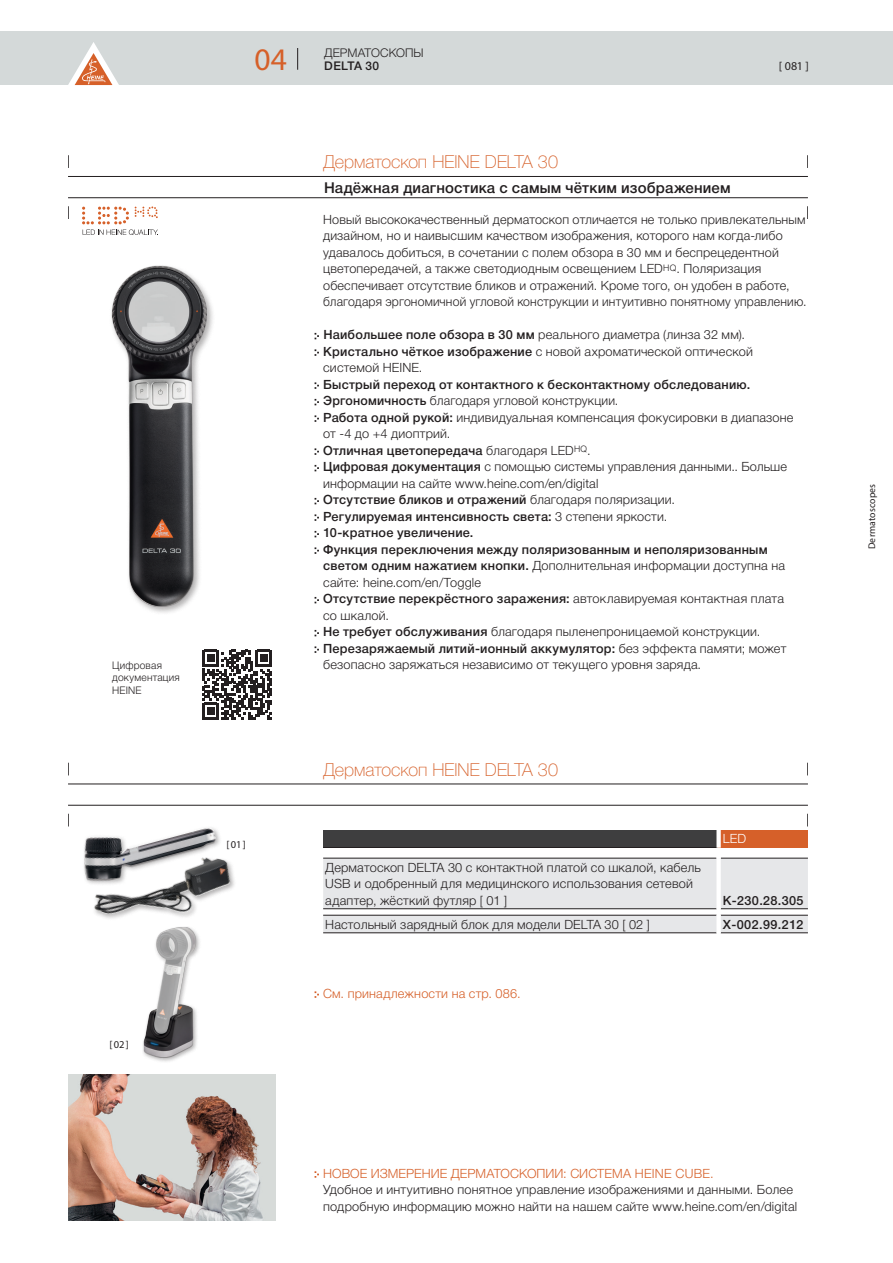
<style>
.page{position:relative;width:893px;height:1263px;background:#fff}
.page>*{position:absolute;margin:0;border:0;box-sizing:border-box;transform-origin:0 0}
.t1{font:31.5px "Myriad Pro";color:#d66029}
.Produktname{font:100 18px "Helvetica Neue Cyr";letter-spacing:-.005em;color:#d66029}
.Produkt_subline{font:500 15px "Helvetica Neue Cyr";letter-spacing:.01em;color:#231f20}
.Bullet{font:300 12.75px/16.5px "Helvetica Neue Cyr";letter-spacing:.015em;color:#231f20}
.Bullet-2{font:500 12.75px/16.5px "Helvetica Neue Cyr";letter-spacing:.015em;color:#231f20}
.Bullet-3{font:300 12.75px "Helvetica Neue Cyr";letter-spacing:.015em;color:#231f20;scale:.96 1}
.t2{font:300 12.75px "Helvetica Neue Cyr";letter-spacing:.015em;color:#d66029}
.Einleitung{font:500 12.75px "Helvetica Neue Cyr";letter-spacing:.025em;color:#231f20}
.Einleitung-2{font:300 12.75px "Helvetica Neue Cyr";color:#fff}
.Kolumnentitel{font:300 12px "Helvetica Neue Cyr";letter-spacing:.005em;color:#231f20}
.Kolumnentitel-2{font:500 12px "Helvetica Neue Cyr";letter-spacing:.02em;color:#231f20}
.t3{font:12px "Myriad Pro";color:#231f20}
.Bullet-4{font:300 10.5px/12.6px "Helvetica Neue Cyr";letter-spacing:.02em;color:#231f20}
.Einleitung-3{font:10.5px "Myriad Pro";color:#231f20}
.t4{font:9.75px "Myriad Pro";letter-spacing:.015em;color:#231f20}
.s1{font-weight:500}
.s2{font-weight:300}
.s3{color:#d66029}
</style>
<div class="page">
<div style="left:0;top:32px;width:893px;height:53px;background:#d4d9d9"></div>
<svg style="left:297px;top:48px;width:1px;height:22px"></svg>
<svg style="left:68px;top:42px;width:51px;height:43px"></svg>
<div style="left:142px;top:926px;width:60px;height:137px;background:#231f20;opacity:.35"></div>
<div style="left:143px;top:927px;width:53px;height:131px;background:#231f20;opacity:.35"></div>
<img style="left:144px;top:943px;width:52px;height:114px">
<div style="left:109px;top:264px;width:106px;height:351px;background:#231f20;opacity:.35"></div>
<img style="left:112px;top:265px;width:95px;height:342px">
<svg style="left:76px;top:804px;width:160px;height:139px"></svg>
<img style="left:94px;top:858px;width:136px;height:56px">
<img style="left:68px;top:1074px;width:207px;height:146px">
<hr style="left:68px;top:176px;width:740px;height:1px;background:#231f20">
<hr style="left:68px;top:197px;width:740px;height:1px;background:#231f20">
<svg style="left:68px;top:155px;width:1px;height:13px"></svg>
<svg style="left:68px;top:206px;width:1px;height:13px"></svg>
<svg style="left:807px;top:155px;width:1px;height:13px"></svg>
<svg style="left:807px;top:206px;width:1px;height:13px"></svg>
<svg style="left:315px;top:333px;width:4px;height:6px"></svg>
<svg style="left:315px;top:349px;width:4px;height:7px"></svg>
<svg style="left:315px;top:382px;width:4px;height:7px"></svg>
<svg style="left:315px;top:399px;width:4px;height:6px"></svg>
<svg style="left:315px;top:415px;width:4px;height:7px"></svg>
<svg style="left:315px;top:448px;width:4px;height:7px"></svg>
<svg style="left:315px;top:465px;width:4px;height:6px"></svg>
<svg style="left:315px;top:498px;width:4px;height:6px"></svg>
<svg style="left:315px;top:514px;width:4px;height:7px"></svg>
<svg style="left:315px;top:531px;width:4px;height:6px"></svg>
<svg style="left:315px;top:547px;width:4px;height:7px"></svg>
<svg style="left:315px;top:597px;width:4px;height:6px"></svg>
<svg style="left:315px;top:630px;width:4px;height:6px"></svg>
<svg style="left:315px;top:646px;width:4px;height:7px"></svg>
<hr style="left:68px;top:784px;width:740px;height:1px;background:#231f20">
<hr style="left:68px;top:805px;width:740px;height:1px;background:#231f20">
<svg style="left:68px;top:763px;width:1px;height:12px"></svg>
<svg style="left:68px;top:814px;width:1px;height:12px"></svg>
<svg style="left:807px;top:763px;width:1px;height:12px"></svg>
<svg style="left:807px;top:814px;width:1px;height:12px"></svg>
<svg style="left:315px;top:1171px;width:4px;height:7px"></svg>
<svg style="left:315px;top:991px;width:4px;height:7px"></svg>
<svg style="left:202px;top:650px;width:70px;height:69px"></svg>
<svg style="left:82px;top:206px;width:76px;height:29px"></svg>
<div style="left:323px;top:830px;width:396px;height:17px;background:#3e3e3f"></div>
<div style="left:719px;top:830px;width:89px;height:17px;background:#d66029"></div>
<div style="left:323px;top:859px;width:485px;height:49px;background:#e6e7e9"></div>
<hr style="left:721px;top:858px;width:87px;height:1px;background:#231f20">
<hr style="left:721px;top:908px;width:87px;height:1px;background:#231f20">
<div style="left:716px;top:830px;width:5px;height:17px;background:#fff"></div>
<hr style="left:323px;top:858px;width:393px;height:1px;background:#231f20">
<hr style="left:323px;top:908px;width:393px;height:1px;background:#231f20">
<hr style="left:721px;top:847px;width:87px;height:1px;background:#d66029">
<hr style="left:323px;top:847px;width:393px;height:1px;background:#231f20">
<div style="left:716px;top:858px;width:5px;height:51px;background:#fff"></div>
<div style="left:323px;top:916px;width:485px;height:16px;background:#e6e7e9"></div>
<hr style="left:721px;top:915px;width:87px;height:1px;background:#231f20">
<hr style="left:721px;top:932px;width:87px;height:1px;background:#231f20">
<hr style="left:323px;top:915px;width:393px;height:1px;background:#231f20">
<hr style="left:323px;top:932px;width:393px;height:1px;background:#231f20">
<div style="left:716px;top:915px;width:5px;height:18px;background:#fff"></div>
<p class="Bullet-4" style="left:112px;top:659px;width:69px">Цифровая документация<br>HEINE</p>
<p class="Einleitung-3" style="left:110px;top:1038px;width:21px">[02]</p>
<h1 class="t1" style="left:255px;top:40px;width:34px">04</h1>
<p class="Einleitung-3" style="left:227px;top:838px;width:21px">[01]</p>
<p class="Kolumnentitel" style="left:324px;top:46px;width:101px">ДЕРМАТОСКОПЫ</p>
<p class="Kolumnentitel-2" style="left:324px;top:59px;width:56px">DELTA 30</p>
<p class="Produktname" style="left:323px;top:152px;width:236px">Дерматоскоп HEINE DELTA 30</p>
<p class="Produkt_subline" style="left:324px;top:179px;width:408px">Надёжная диагностика с самым чётким изображением</p>
<p class="t3" style="left:779px;top:58px;width:32px">[ 081 ]</p>
<p class="Bullet" style="left:323px;top:211px;width:484px">Новый высококачественный дерматоскоп отличается не только привлекательным</p>
<p class="Bullet" style="left:323px;top:228px;width:461px">дизайном, но и наивысшим качеством изображения, которого нам когда-либо</p>
<p class="Bullet" style="left:323px;top:244px;width:457px">удавалось добиться, в сочетании с полем обзора в 30 мм и беспрецедентной</p>
<p class="Bullet" style="left:323px;top:261px;width:440px">цветопередачей, а также светодиодным освещением LED<sup>HQ</sup>. Поляризация</p>
<p class="Bullet" style="left:323px;top:277px;width:468px">обеспечивает отсутствие бликов и отражений. Кроме того, он удобен в работе,</p>
<p class="Bullet-3" style="left:323px;top:295px;width:505px">благодаря эргономичной угловой конструкции и интуитивно понятному управлению.</p>
<p class="Bullet" style="left:323px;top:327px;width:423px"><span class="s1">Наибольшее поле обзора в 30 мм</span> реального диаметра (линза 32 мм).</p>
<p class="Bullet" style="left:323px;top:343px;width:431px"><span class="s1">Кристально чёткое изображение</span> с новой ахроматической оптической системой HEINE.</p>
<p class="Bullet-2" style="left:323px;top:376px;width:429px">Быстрый переход от контактного к бесконтактному обследованию.</p>
<p class="Bullet" style="left:323px;top:393px;width:297px"><span class="s1">Эргономичность</span> благодаря угловой конструкции.</p>
<p class="Bullet" style="left:323px;top:409px;width:472px"><span class="s1">Работа одной рукой:</span> индивидуальная компенсация фокусировки в диапазоне от -4 до +4 диоптрий.</p>
<p class="Bullet-2" style="left:323px;top:442px;width:269px">Отличная цветопередача <span class="s2">благодаря LED</span><sup>HQ</sup><span class="s2">.</span></p>
<p class="Bullet" style="left:323px;top:459px;width:465px"><span class="s1">Цифровая документация</span> с помощью системы управления данными.. Больше информации на сайте www.heine.com/en/digital</p>
<p class="Bullet-2" style="left:323px;top:492px;width:353px">Отсутствие бликов и отражений <span class="s2">благодаря поляризации.</span></p>
<p class="Bullet-2" style="left:323px;top:508px;width:346px">Регулируемая интенсивность света: <span class="s2">3 степени яркости.</span></p>
<p class="Bullet-2" style="left:323px;top:525px;width:152px">10-кратное увеличение.</p>
<p class="Bullet-2" style="left:323px;top:541px;width:463px">Функция переключения между поляризованным и неполяризованным светом одним нажатием кнопки. <span class="s2">Дополнительная информации доступна на сайте: heine.com/en/Toggle</span></p>
<p class="Bullet-2" style="left:323px;top:591px;width:462px">Отсутствие перекрёстного заражения: <span class="s2">автоклавируемая контактная плата</span></p>
<p class="Bullet" style="left:323px;top:607px;width:67px">со шкалой.</p>
<p class="Bullet" style="left:323px;top:624px;width:439px"><span class="s1">Не требует обслуживания</span> благодаря пыленепроницаемой конструкции.</p>
<p class="Bullet-2" style="left:323px;top:640px;width:465px">Перезаряжаемый литий-ионный аккумулятор: <span class="s2">без эффекта памяти; может</span></p>
<p class="Bullet" style="left:323px;top:657px;width:379px">безопасно заряжаться независимо от текущего уровня заряда.</p>
<p class="Produktname" style="left:323px;top:759px;width:236px">Дерматоскоп HEINE DELTA 30</p>
<p class="Einleitung-2" style="left:723px;top:832px;width:25px">LED</p>
<p class="Bullet" style="left:325px;top:859px;width:377px">Дерматоскоп DELTA 30 с контактной платой со шкалой, кабель</p>
<p class="Bullet" style="left:325px;top:875px;width:369px">USB и одобренный для медицинского использования сетевой</p>
<p class="Bullet" style="left:325px;top:892px;width:183px">адаптер, жёсткий футляр [ 01 ]</p>
<p class="Einleitung" style="left:723px;top:893px;width:82px">K-230.28.305</p>
<p class="Bullet" style="left:325px;top:916px;width:326px">Настольный зарядный блок для модели DELTA 30 [ 02 ]</p>
<p class="Einleitung" style="left:723px;top:917px;width:82px">X-002.99.212</p>
<p class="t2" style="left:323px;top:986px;width:199px">См. принадлежности на стр. 086.</p>
<p class="Bullet" style="left:323px;top:1165px;width:476px"><span class="s3">НОВОЕ ИЗМЕРЕНИЕ ДЕРМАТОСКОПИИ: СИСТЕМА HEINE CUBE.<br></span>Удобное и интуитивно понятное управление изображениями и данными. Более подробную информацию можно найти на нашем сайте www.heine.com/en/digital</p>
<p class="t4" style="left:866px;top:549px;width:67px;rotate:-90deg">Dermatoscopes</p>
</div>
